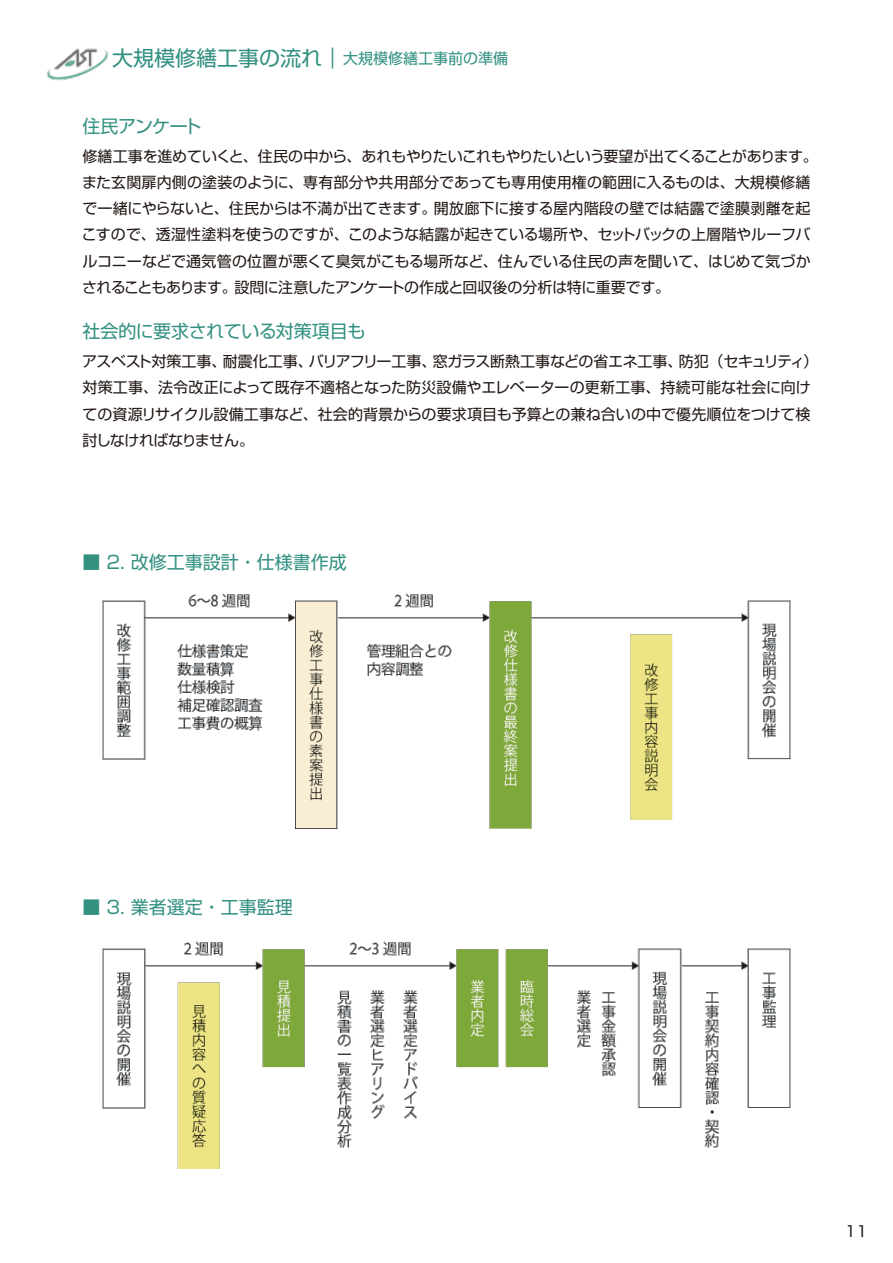
<style>
.page{position:relative;width:893px;height:1263px;background:#fff}
.page>*{position:absolute;margin:0;border:0;box-sizing:border-box;transform-origin:0 0}
.t1{font:21px "Shin Go Pro";color:#349182}
.t2{font:18px "Shin Go Pro";color:#349182}
.t3{font:18px "Shin Go Pro";letter-spacing:-.025em;color:#349182}
.t4{font:18px "Shin Go Pro";letter-spacing:-.035em;color:#349182}
.t5{font:15px/26.2px "Shin Go Pro";letter-spacing:-.005em;color:#221815}
.s1{font-size:15px}
</style>
<div class="page">
<img style="left:47px;top:48px;width:62px;height:33px">
<img style="left:102px;top:594px;width:689px;height:235px">
<img style="left:102px;top:942px;width:689px;height:226px">
<h1 class="t1" style="left:112px;top:41px;width:398px">大規模修繕工事の流れ｜<span class="s1">大規模修繕工事前の準備</span></h1>
<p class="t4" style="left:82px;top:111px;width:121px">住民アンケート</p>
<p class="t5" style="left:82px;top:141px;width:738px">修繕工事を進めていくと、住民の中から、あれもやりたいこれもやりたいという要望が出てくることがあります。また玄関扉内側の塗装のように、専有部分や共用部分であっても専用使用権の範囲に入るものは、大規模修繕で一緒にやらないと、住民からは不満が出てきます。開放廊下に接する屋内階段の壁では結露で塗膜剥離を起こすので、透湿性塗料を使うのですが、このような結露が起きている場所や、セットバックの上層階やルーフバルコニーなどで通気管の位置が悪くて臭気がこもる場所など、住んでいる住民の声を聞いて、はじめて気づかされることもあります。設問に注意したアンケートの作成と回収後の分析は特に重要です。</p>
<p class="t3" style="left:82px;top:317px;width:284px">社会的に要求されている対策項目も</p>
<p class="t5" style="left:82px;top:346px;width:737px">アスベスト対策工事、耐震化工事、バリアフリー工事、窓ガラス断熱工事などの省エネ工事、防犯（セキュリティ）対策工事、法令改正によって既存不適格となった防災設備やエレベーターの更新工事、持続可能な社会に向けての資源リサイクル設備工事など、社会的背景からの要求項目も予算との兼ね合いの中で優先順位をつけて検討しなければなりません。</p>
<p class="t2" style="left:82px;top:547px;width:266px">■ 2. 改修工事設計・仕様書作成</p>
<p class="t2" style="left:82px;top:892px;width:212px">■ 3. 業者選定・工事監理</p>
<p class="t5" style="left:845px;top:1217px;width:24px">11</p>
</div>
